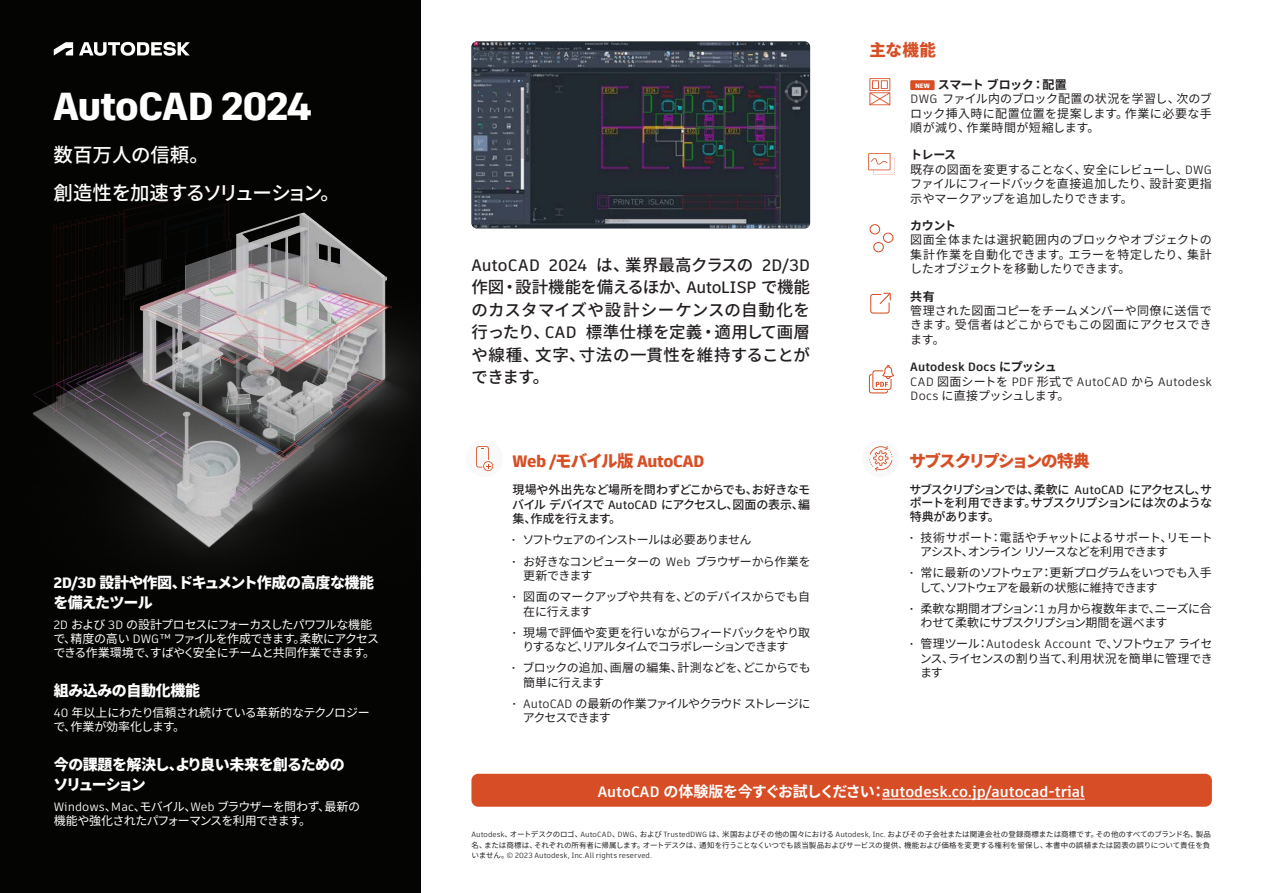
<style>
.page{position:relative;width:1263px;height:893px;background:#fff}
.page>*{position:absolute;margin:0;border:0;box-sizing:border-box;transform-origin:0 0}
.t1{font:800 39px "Artifakt Legend";letter-spacing:-.02em;color:#fff}
.body{font:500 19.5px "Noto Sans JP";letter-spacing:-.075em;color:#fff}
.body-2{font:500 19.5px "Noto Sans JP";color:#fff}
.feature_para{font:500 16.5px/22.5px "Noto Sans JP";letter-spacing:.005em;color:#231f20;text-align:justify}
.bullets{font:800 16.5px "Artifakt Element";letter-spacing:-.02em;color:#d64f26}
.body-3{font:900 16.5px "Noto Sans JP";letter-spacing:-.085em;color:#d64f26}
.Text_Heading{font:900 16.5px "Noto Sans JP";color:#d64f26}
.body-4{font:900 15px/19.5px "Noto Sans JP";letter-spacing:-.04em;color:#fff}
.medium_body{font:700 15px "Artifakt Element";color:#fff}
.body-5{font:900 15px "Noto Sans JP";letter-spacing:-.02em;color:#fff}
.feature_para-2{font:12px/14.4px "Noto Sans JP";letter-spacing:-.035em;color:#231f20}
.body-6{font:12px/14.2px "Noto Sans JP";letter-spacing:-.06em;color:#fff}
.body-7{font:500 12px/13.5px "Noto Sans JP";letter-spacing:-.055em;color:#231f20;text-align:justify}
.feature_para-3{font:12px/14.4px "Noto Sans JP";letter-spacing:-.085em;color:#231f20}
.feature_para-4{font:12px/14.4px "Noto Sans JP";letter-spacing:-.07em;color:#231f20}
.feature_para-5{font:12px/14.4px "Artifakt Element";letter-spacing:.015em;color:#231f20}
.body-8{font:12px/14.2px "Noto Sans JP";letter-spacing:-.03em;color:#fff}
.Text_Subheading{font:700 12px "Noto Sans JP";letter-spacing:-.035em;color:#231f20}
.Text_Subheading-2{font:700 12px "Artifakt Element";letter-spacing:.015em;color:#231f20}
.Tradegraph{font:7.5px/10.5px "Noto Sans JP";letter-spacing:.01em;color:#231f20;text-align:justify}
.medium_body-2{font:800 6.3px "Artifakt Element";color:#fff;scale:1.06 1}
.s1{font-family:"Artifakt Element";font-weight:800}
.s2{font-family:"Artifakt Element"}
.s3{font-family:"Artifakt Element";font-weight:600}
.s4{font-family:"Noto Sans JP";font-weight:900}
.s5{font-family:"Noto Sans JP"}
</style>
<div class="page">
<div style="left:0;top:0;width:421px;height:893px;background:#040503"></div>
<img style="left:33px;top:187px;width:388px;height:371px">
<svg style="left:868px;top:153px;width:27px;height:22px"></svg>
<div style="left:862px;top:440px;width:37px;height:37px;background:#f9f9f9;border-radius:50%"></div>
<svg style="left:869px;top:224px;width:25px;height:28px"></svg>
<svg style="left:870px;top:293px;width:21px;height:21px"></svg>
<svg style="left:869px;top:365px;width:25px;height:28px"></svg>
<div style="left:466px;top:440px;width:37px;height:37px;background:#f9f9f9;border-radius:50%"></div>
<svg style="left:476px;top:446px;width:17px;height:25px"></svg>
<div style="left:910px;top:80px;width:24px;height:10px;background:#d74e26"></div>
<svg style="left:869px;top:446px;width:23px;height:25px"></svg>
<svg style="left:79px;top:42px;width:111px;height:14px"></svg>
<svg style="left:54px;top:42px;width:19px;height:13px"></svg>
<div style="left:471px;top:774px;width:741px;height:33px;background:#d74e26;border-radius:7px"></div>
<hr style="left:882px;top:799px;width:203px;height:1px;background:#fff">
<img style="left:471px;top:41px;width:339px;height:187px">
<svg style="left:869px;top:78px;width:21px;height:27px"></svg>
<p class="t1" style="left:54px;top:79px;width:260px">AutoCAD 2024</p>
<p class="body-2" style="left:54px;top:144px;width:157px">数百万人の信頼。</p>
<p class="body" style="left:54px;top:182px;width:288px">創造性を加速するソリューション。</p>
<p class="body-4" style="left:54px;top:573px;width:322px"><span class="s1">2D/3D</span> 設計や作図、ドキュメント作成の高度な機能を備えたツール</p>
<p class="body-6" style="left:53px;top:617px;width:327px"><span class="s2">2D</span> および <span class="s2">3D</span> の設計プロセスにフォーカスしたパワフルな機能で、精度の高い <span class="s2">DWG™</span> ファイルを作成できます。柔軟にアクセスできる作業環境で、すばやく安全にチームと共同作業できます。</p>
<p class="body-5" style="left:54px;top:682px;width:148px">組み込みの自動化機能</p>
<p class="body-8" style="left:53px;top:706px;width:318px"><span class="s2">40</span> 年以上にわたり信頼され続けている革新的なテクノロジーで、作業が効率化します。</p>
<p class="body-4" style="left:53px;top:755px;width:293px">今の課題を解決し、より良い未来を創るためのソリューション</p>
<p class="body-6" style="left:54px;top:800px;width:308px"><span class="s2">Windows</span>、<span class="s2">Mac</span>、モバイル、<span class="s2">Web</span> ブラウザーを問わず、最新の機能や強化されたパフォーマンスを利用できます。</p>
<p class="feature_para" style="left:471px;top:254px;width:340px"><span class="s3">AutoCAD 2024</span> は、業界最高クラスの <span class="s3">2D/3D</span>作図・設計機能を備えるほか、<span class="s3">AutoLISP</span> で機能のカスタマイズや設計シーケンスの自動化を行ったり、<span class="s3">CAD</span> 標準仕様を定義・適用して画層や線種、文字、寸法の一貫性を維持することができます。</p>
<p class="bullets" style="left:512px;top:449px;width:193px">Web /<span class="s4">モバイル版</span> AutoCAD</p>
<p class="body-7" style="left:512px;top:483px;width:300px;line-height:14.4px">現場や外出先など場所を問わずどこからでも、お好きなモバイルデバイスで <span class="s3">AutoCAD</span> にアクセスし、図面の表示、編集、作成を行えます。</p>
<p class="feature_para-3" style="left:512px;top:533px;width:241px"><span class="s2">•</span> ソフトウェアのインストールは必要ありません</p>
<p class="feature_para-2" style="left:523px;top:554px;width:289px;text-indent:-11px"><span class="s2">•</span> お好きなコンピューターの <span class="s2">Web</span> ブラウザーから作業を更新できます</p>
<p class="feature_para-2" style="left:523px;top:590px;width:288px;text-indent:-11px"><span class="s2">•</span> 図面のマークアップや共有を、どのデバイスからでも自在に行えます</p>
<p class="feature_para-4" style="left:522px;top:625px;width:289px;text-indent:-10px"><span class="s2">•</span> 現場で評価や変更を行いながらフィードバックをやり取りするなど、リアルタイムでコラボレーションできます</p>
<p class="feature_para-2" style="left:523px;top:661px;width:289px;text-indent:-12px"><span class="s2">•</span> ブロックの追加、画層の編集、計測などを、どこからでも簡単に行えます</p>
<p class="feature_para-3" style="left:523px;top:696px;width:289px;text-indent:-10px"><span class="s2">• AutoCAD</span> の最新の作業ファイルやクラウドストレージにアクセスできます</p>
<p class="Text_Heading" style="left:869px;top:41px;width:68px">主な機能</p>
<p class="medium_body-2" style="left:915px;top:81px;width:16px">NEW</p>
<p class="Text_Subheading" style="left:938px;top:78px;width:130px">スマートブロック：配置</p>
<p class="feature_para-2" style="left:910px;top:92px;width:303px;text-align:justify"><span class="s2">DWG</span> ファイル内のブロック配置の状況を学習し、次のブロック挿入時に配置位置を提案します。作業に必要な手順が減り、作業時間が短縮します。</p>
<p class="Text_Subheading" style="left:910px;top:148px;width:47px">トレース</p>
<p class="feature_para-2" style="left:910px;top:162px;width:303px;text-align:justify">既存の図面を変更することなく、安全にレビューし、<span class="s2">DWG</span>ファイルにフィードバックを直接追加したり、設計変更指示やマークアップを追加したりできます。</p>
<p class="Text_Subheading" style="left:910px;top:219px;width:47px">カウント</p>
<p class="feature_para-2" style="left:910px;top:233px;width:303px;text-align:justify">図面全体または選択範囲内のブロックやオブジェクトの集計作業を自動化できます。エラーを特定したり、集計したオブジェクトを移動したりできます。</p>
<p class="Text_Subheading" style="left:910px;top:289px;width:26px">共有</p>
<p class="feature_para-2" style="left:910px;top:304px;width:303px;text-align:justify">管理された図面コピーをチームメンバーや同僚に送信できます。受信者はどこからでもこの図面にアクセスできます。</p>
<p class="Text_Subheading-2" style="left:910px;top:358px;width:148px">Autodesk Docs <span class="s5">にプッシュ</span></p>
<p class="feature_para-5" style="left:910px;top:374px;width:303px">CAD <span class="s5">図面シートを</span> PDF <span class="s5">形式で</span> AutoCAD <span class="s5">から</span> Autodesk<br>Docs <span class="s5">に直接プッシュします。</span></p>
<p class="body-3" style="left:909px;top:451px;width:182px">サブスクリプションの特典</p>
<p class="body-7" style="left:909px;top:483px;width:304px">サブスクリプションでは、柔軟に <span class="s3">AutoCAD</span> にアクセスし、サポートを利用できます。サブスクリプションには次のような特典があります。</p>
<p class="feature_para-3" style="left:920px;top:530px;width:294px;text-indent:-10px"><span class="s2">•</span> 技術サポート：電話やチャットによるサポート、リモートアシスト、オンラインリソースなどを利用できます</p>
<p class="feature_para-2" style="left:919px;top:566px;width:294px;text-indent:-10px"><span class="s2">•</span> 常に最新のソフトウェア：更新プログラムをいつでも入手して、ソフトウェアを最新の状態に維持できます</p>
<p class="feature_para-2" style="left:920px;top:601px;width:293px;text-indent:-11px"><span class="s2">•</span> 柔軟な期間オプション：<span class="s2">1</span> ヵ月から複数年まで、ニーズに合わせて柔軟にサブスクリプション期間を選べます</p>
<p class="feature_para-2" style="left:920px;top:637px;width:295px;text-align:justify;text-indent:-10px"><span class="s2">•</span> 管理ツール：<span class="s2">Autodesk Account</span> で、ソフトウェアライセンス、ライセンスの割り当て、利用状況を簡単に管理できます</p>
<p class="medium_body" style="left:598px;top:781px;width:489px">AutoCAD <span class="s5">の体験版を今すぐお試しください：</span>autodesk.co.jp/autocad-trial</p>
<p class="Tradegraph" style="left:471px;top:829px;width:741px"><span class="s2">Autodesk</span>、オートデスクのロゴ、<span class="s2">AutoCAD</span>、<span class="s2">DWG</span>、および <span class="s2">TrustedDWG</span> は、米国およびその他の国々における <span class="s2">Autodesk, Inc.</span> およびその子会社または関連会社の登録商標または商標です。その他のすべてのブランド名、製品名、または商標は、それぞれの所有者に帰属します。オートデスクは、通知を行うことなくいつでも該当製品およびサービスの提供、機能および価格を変更する権利を留保し、本書中の誤植または図表の誤りについて責任を負いません。<span class="s2">© 2023 Autodesk, Inc.All rights reserved.</span></p>
</div>
